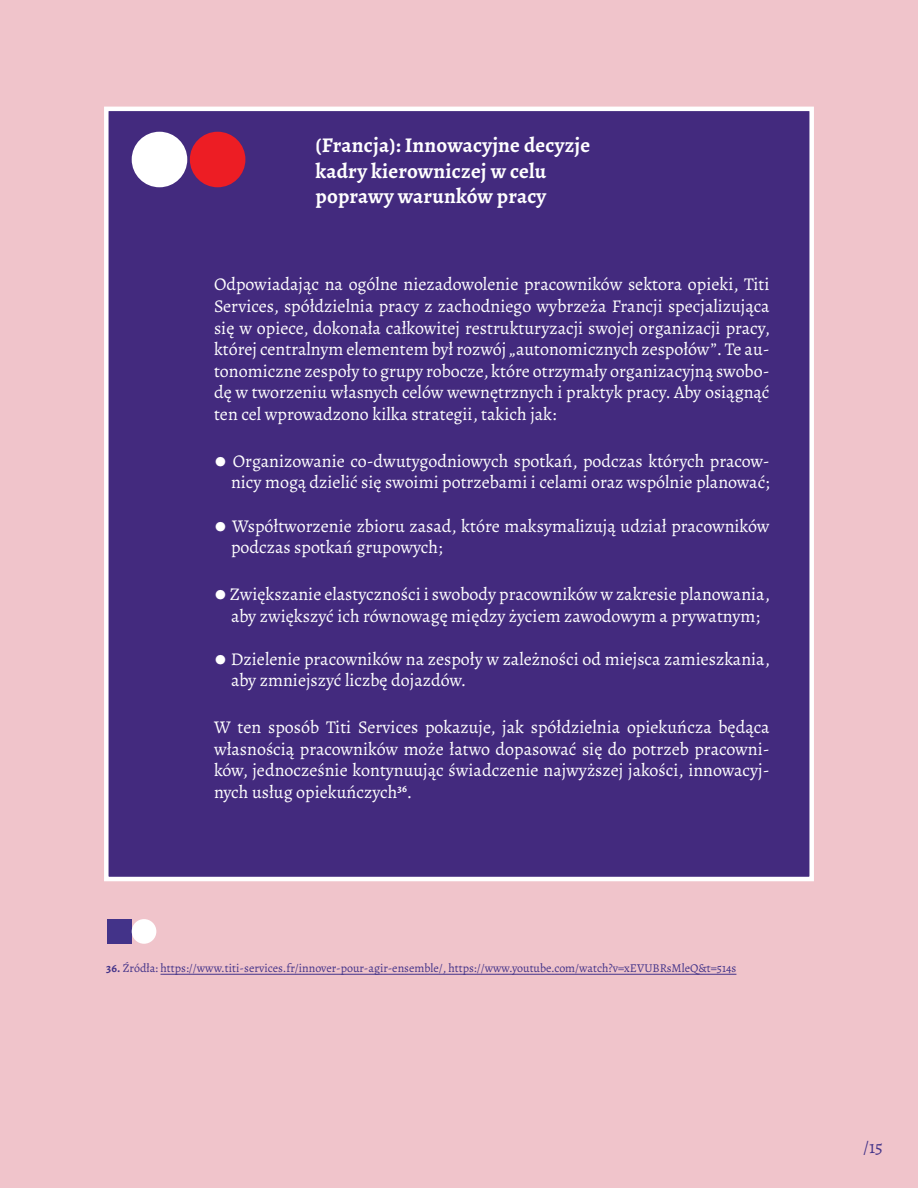
<style>
.page{position:relative;width:918px;height:1188px;background:#f0c4cb}
.page>*{position:absolute;margin:0;border:0;box-sizing:border-box;transform-origin:0 0}
.t1{font:700 21px "Alegreya";letter-spacing:.01em;color:#fff}
.t2{font:18px/21.6px "Alegreya";color:#fff;text-align:justify}
.t3{font:18px "Alegreya";color:#433389}
.t4{font:12px "Alegreya";color:#433389}
.s1{font-family:"EC Square Sans Pro";font-weight:500;font-size:15px}
.s2{font-weight:700}
</style>
<div class="page">
<hr style="left:161px;top:974px;width:575px;height:1px;background:#433389">
<div style="left:104px;top:107px;width:710px;height:774px;background:#432a7e;border:4px solid #fff"></div>
<div style="left:190px;top:132px;width:55px;height:55px;background:#ed1d24;border-radius:50%"></div>
<div style="left:132px;top:132px;width:55px;height:55px;background:#fff;border-radius:50%"></div>
<div style="left:107px;top:919px;width:25px;height:25px;background:#433389"></div>
<div style="left:132px;top:919px;width:24px;height:25px;background:#fff;border-radius:50%"></div>
<p class="t1" style="left:316px;top:132px;width:276px">(Francja): Innowacyjne decyzje</p>
<p class="t1" style="left:316px;top:157px;width:232px">kadry kierowniczej w celu</p>
<p class="t1" style="left:316px;top:183px;width:232px">poprawy warunków pracy</p>
<p class="t2" style="left:214px;top:274px;width:557px">Odpowiadając na ogólne niezadowolenie pracowników sektora opieki, Titi Services, spółdzielnia pracy z zachodniego wybrzeża Francji specjalizująca się w opiece, dokonała całkowitej restrukturyzacji swojej organizacji pracy, której centralnym elementem był rozwój „autonomicznych zespołów”. Te au&shy;tonomiczne zespoły to grupy robocze, które otrzymały organizacyjną swobo&shy;dę w tworzeniu własnych celów wewnętrznych i praktyk pracy. Aby osiągnąć ten cel wprowadzono kilka strategii, takich jak:</p>
<p class="t2" style="left:214px;top:450px;width:557px;text-align:right"><span class="s1">●</span> Organizowanie co-dwutygodniowych spotkań, podczas których pracow&shy;nicy mogą dzielić się swoimi potrzebami i celami oraz wspólnie planować;</p>
<p class="t2" style="left:231px;top:515px;width:540px;text-indent:-17px"><span class="s1">●</span> Współtworzenie zbioru zasad, które maksymalizują udział pracowników podczas spotkań grupowych;</p>
<p class="t2" style="left:214px;top:583px;width:557px;text-align:center"><span class="s1">●</span> Zwiększanie elastyczności i swobody pracowników w zakresie planowania, aby zwiększyć ich równowagę między życiem zawodowym a prywatnym;</p>
<p class="t2" style="left:231px;top:648px;width:540px;text-indent:-17px"><span class="s1">●</span> Dzielenie pracowników na zespoły w zależności od miejsca zamieszkania, aby zmniejszyć liczbę dojazdów.</p>
<p class="t2" style="left:214px;top:716px;width:557px">W ten sposób Titi Services pokazuje, jak spółdzielnia opiekuńcza będąca własnością pracowników może łatwo dopasować się do potrzeb pracowni&shy;ków, jednocześnie kontynuując świadczenie najwyższej jakości, innowacyj&shy;nych usług opiekuńczych<sup>36</sup>.</p>
<p class="t4" style="left:106px;top:960px;width:632px"><span class="s2">36.</span> Źródła: https://www.titi-services.fr/innover-pour-agir-ensemble/, https://www.youtube.com/watch?v=xEVUBRsMleQ&amp;t=514s</p>
<p class="t3" style="left:863px;top:1136px;width:21px">/15</p>
</div>
